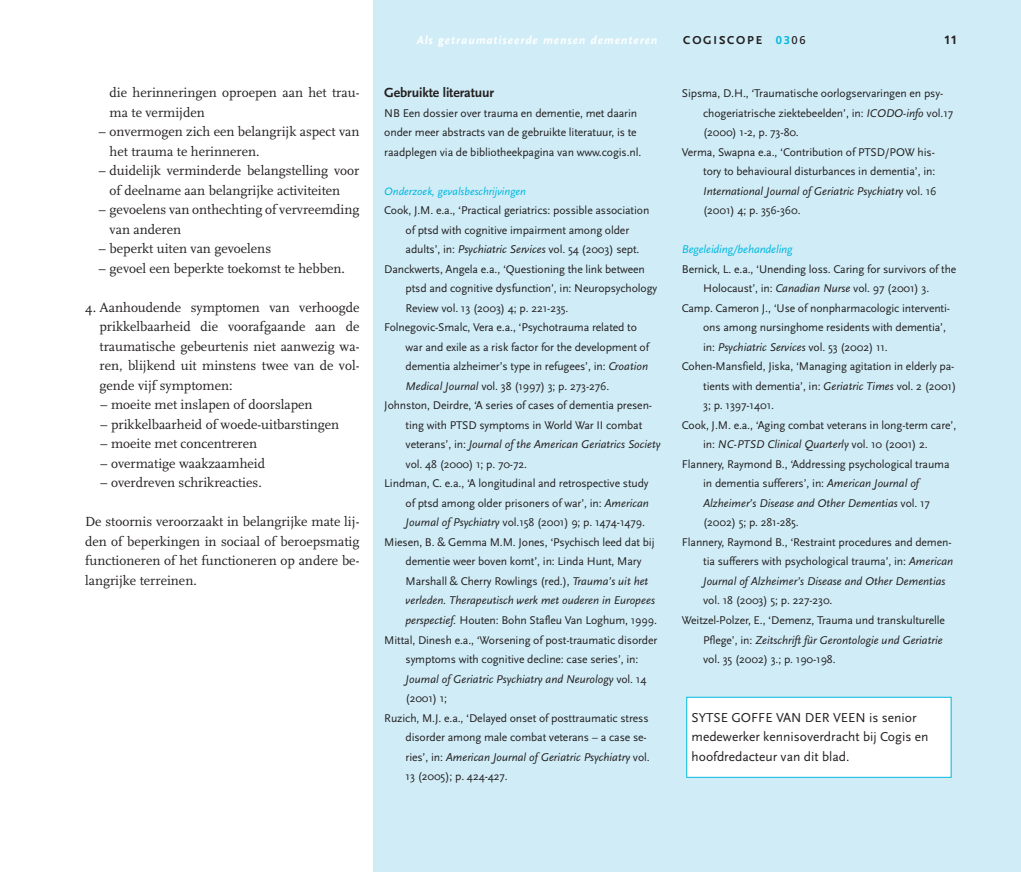
<style>
.page{position:relative;width:1021px;height:872px;background:#fff}
.page>*{position:absolute;margin:0;border:0;box-sizing:border-box;transform-origin:0 0}
.t1{font:13.8px/19.5px "FF Scala";color:#231f20}
.t2{font:700 13.8px "Scala Sans";letter-spacing:-.01em;color:#231f20}
.t3{font:13.5px/19.5px "Scala Sans";color:#231f20}
.t4{font:italic 700 12px "Scala Sans";letter-spacing:.075em;color:#fff}
.t5{font:700 12px "Scala Sans";letter-spacing:.15em;color:#231f20}
.t6{font:700 12px "Frutiger LT Std";color:#231f20}
.t7{font:11.7px/19.5px "Scala Sans";letter-spacing:-.01em;color:#231f20}
.t8{font:italic 11.7px "Scala Sans";color:#231f20}
.t9{font:italic 11.7px "Scala Sans";letter-spacing:-.01em;color:#00b6de}
.t10{font:italic 11.25px "Scala Sans";color:#00b6de}
.s1{font-family:"Frutiger LT Std";font-size:11.25px;color:#00b6de}
.s2{font-family:"Frutiger LT Std";font-weight:400;font-size:11.25px}
.s3{font-style:italic}
.s4{font-style:normal}
</style>
<div class="page">
<div style="left:373px;top:0;width:647px;height:872px;background:#d0edf7"></div>
<div style="left:686px;top:697px;width:265px;height:80px;background:#fff"></div>
<div style="left:686px;top:697px;width:265px;height:80px;border:1px solid #00b6de"></div>
<p class="t1" style="left:110px;top:83px;width:251px">die herinneringen oproepen aan het trau&shy;ma te vermijden</p>
<p class="t1" style="left:110px;top:122px;width:251px;text-indent:-11px">– onvermogen zich een belangrijk aspect van het trauma te herinneren.</p>
<p class="t1" style="left:99px;top:161px;width:262px;text-align:center">– duidelijk verminderde belangstelling voor of deelname aan belangrijke activiteiten</p>
<p class="t1" style="left:110px;top:200px;width:251px;text-indent:-11px">– gevoelens van onthechting of vervreemding van anderen</p>
<p class="t1" style="left:99px;top:239px;width:174px">– beperkt uiten van gevoelens</p>
<p class="t1" style="left:99px;top:259px;width:248px">– gevoel een beperkte toekomst te hebben.</p>
<p class="t1" style="left:100px;top:298px;width:261px;text-align:justify;text-indent:-14px">4. Aanhoudende symptomen van verhoogde prikkelbaarheid die voorafgaande aan de traumatische gebeurtenis niet aanwezig wa&shy;ren, blijkend uit minstens twee van de vol&shy;gende vijf symptomen:</p>
<p class="t1" style="left:100px;top:395px;width:214px">– moeite met inslapen of doorslapen</p>
<p class="t1" style="left:100px;top:415px;width:240px">– prikkelbaarheid of woede-uitbarstingen</p>
<p class="t1" style="left:100px;top:434px;width:159px">– moeite met concentreren</p>
<p class="t1" style="left:100px;top:454px;width:167px">– overmatige waakzaamheid</p>
<p class="t1" style="left:100px;top:473px;width:163px">– overdreven schrikreacties.</p>
<p class="t1" style="left:85px;top:512px;width:276px;text-align:justify">De stoornis veroorzaakt in belangrijke mate lij&shy;den of beperkingen in sociaal of beroepsmatig functioneren of het functioneren op andere be&shy;langrijke terreinen.</p>
<p class="t4" style="left:417px;top:33px;width:242px">Als getraumatiseerde mensen dementeren</p>
<p class="t5" style="left:683px;top:33px;width:124px">cog iscope <span class="s1">03</span><span class="s2">06</span></p>
<p class="t6" style="left:943px;top:32px;width:6px">11</p>
<p class="t2" style="left:384px;top:85px;width:111px">Gebruikte literatuur</p>
<p class="t7" style="left:384px;top:103px;width:259px">NB Een dossier over trauma en dementie, met daarin onder meer abstracts van de gebruikte literatuur, is te raadplegen via de bibliotheekpagina van www.cogis.nl.</p>
<p class="t10" style="left:384px;top:185px;width:143px">Onderzoek, gevalsbeschrijvingen</p>
<p class="t7" style="left:384px;top:201px;width:266px">Cook, J.M. e.a., ‘Practical geriatrics: possible association</p>
<p class="t7" style="left:405px;top:220px;width:225px">of ptsd with cognitive impairment among older</p>
<p class="t7" style="left:405px;top:240px;width:235px">adults’, in: <span class="s3">Psychiatric Services</span> vol. 54 (2003) sept.</p>
<p class="t7" style="left:384px;top:259px;width:262px">Danckwerts, Angela e.a., ‘Questioning the link between</p>
<p class="t7" style="left:405px;top:279px;width:253px">ptsd and cognitive dysfunction’, in: Neuropsychology</p>
<p class="t7" style="left:405px;top:298px;width:164px">Review vol. 13 (2003) 4; p. 221-235.</p>
<p class="t7" style="left:384px;top:318px;width:254px">Folnegovic-Smalc, Vera e.a., ‘Psychotrauma related to</p>
<p class="t7" style="left:405px;top:337px;width:245px">war and exile as a risk factor for the development of</p>
<p class="t7" style="left:405px;top:357px;width:244px">dementia alzheimer’s type in refugees’, in: <span class="s3">Croation</span></p>
<p class="t7" style="left:405px;top:376px;width:205px"><span class="s3">Medical Journal</span> vol. 38 (1997) 3; p. 273-276.</p>
<p class="t7" style="left:384px;top:396px;width:269px">Johnston, Deirdre, ‘A series of cases of dementia presen-</p>
<p class="t7" style="left:405px;top:415px;width:238px">ting with PTSD symptoms in World War II combat</p>
<p class="t8" style="left:405px;top:438px;width:256px"><span class="s4">veterans’, in:</span> Journal of the American Geriatrics Society</p>
<p class="t7" style="left:405px;top:454px;width:123px">vol. 48 (2000) 1; p. 70-72.</p>
<p class="t7" style="left:384px;top:474px;width:266px">Lindman, C. e.a., ‘A longitudinal and retrospective study</p>
<p class="t7" style="left:405px;top:493px;width:245px">of ptsd among older prisoners of war’, in: <span class="s3">American</span></p>
<p class="t7" style="left:405px;top:513px;width:241px"><span class="s3">Journal of Psychiatry</span> vol.158 (2001) 9; p. 1474-1479.</p>
<p class="t7" style="left:384px;top:532px;width:272px">Miesen, B. &amp; Gemma M.M. Jones, ‘Psychisch leed dat bij</p>
<p class="t7" style="left:405px;top:552px;width:237px">dementie weer boven komt’, in: Linda Hunt, Mary</p>
<p class="t7" style="left:405px;top:571px;width:244px">Marshall &amp; Cherry Rowlings (red.), <span class="s3">Trauma’s uit het</span></p>
<p class="t8" style="left:405px;top:594px;width:251px">verleden. Therapeutisch werk met ouderen in Europees</p>
<p class="t7" style="left:405px;top:610px;width:253px"><span class="s3">perspectief.</span> Houten: Bohn Stafleu Van Loghum, 1999.</p>
<p class="t7" style="left:384px;top:630px;width:275px">Mittal, Dinesh e.a., ‘Worsening of post-traumatic disorder</p>
<p class="t7" style="left:405px;top:649px;width:234px">symptoms with cognitive decline: case series’, in:</p>
<p class="t8" style="left:405px;top:672px;width:242px">Journal of Geriatric Psychiatry and Neurology <span class="s4">vol. 14</span></p>
<p class="t7" style="left:405px;top:688px;width:43px">(2001) 1;</p>
<p class="t7" style="left:384px;top:708px;width:266px">Ruzich, M.J. e.a., ‘Delayed onset of posttraumatic stress</p>
<p class="t7" style="left:405px;top:727px;width:243px">disorder among male combat veterans – a case se-</p>
<p class="t8" style="left:405px;top:750px;width:246px"><span class="s4">ries’, in:</span> American Journal of Geriatric Psychiatry <span class="s4">vol.</span></p>
<p class="t7" style="left:405px;top:766px;width:104px">13 (2005); p. 424-427.</p>
<p class="t7" style="left:682px;top:84px;width:263px">Sipsma, D.H., ‘Traumatische oorlogservaringen en psy-</p>
<p class="t7" style="left:703px;top:103px;width:251px">chogeriatrische ziektebeelden’, in: <span class="s3">ICODO-info</span> vol.17</p>
<p class="t7" style="left:703px;top:123px;width:97px">(2000) 1-2, p. 73-80.</p>
<p class="t7" style="left:682px;top:142px;width:254px">Verma, Swapna e.a., ‘Contribution of PTSD/POW his-</p>
<p class="t7" style="left:703px;top:162px;width:234px">tory to behavioural disturbances in dementia’, in:</p>
<p class="t8" style="left:703px;top:185px;width:235px">International Journal of Geriatric Psychiatry <span class="s4">vol. 16</span></p>
<p class="t7" style="left:703px;top:201px;width:99px">(2001) 4; p. 356-360.</p>
<p class="t9" style="left:682px;top:243px;width:112px">Begeleiding/behandeling</p>
<p class="t7" style="left:682px;top:259px;width:276px">Bernick, L. e.a., ‘Unending loss. Caring for survivors of the</p>
<p class="t7" style="left:703px;top:279px;width:228px">Holocaust’, in: <span class="s3">Canadian Nurse</span> vol. 97 (2001) 3.</p>
<p class="t7" style="left:682px;top:298px;width:270px">Camp. Cameron J., ‘Use of nonpharmacologic interventi-</p>
<p class="t7" style="left:703px;top:318px;width:244px">ons among nursinghome residents with dementia’,</p>
<p class="t8" style="left:703px;top:341px;width:186px"><span class="s4">in:</span> Psychiatric Services <span class="s4">vol. 53 (2002) 11.</span></p>
<p class="t7" style="left:682px;top:357px;width:274px">Cohen-Mansfield, Jiska, ‘Managing agitation in elderly pa-</p>
<p class="t7" style="left:703px;top:376px;width:254px">tients with dementia’, in: <span class="s3">Geriatric Times</span> vol. 2 (2001)</p>
<p class="t7" style="left:703px;top:396px;width:72px">3; p. 1397-1401.</p>
<p class="t7" style="left:682px;top:415px;width:276px">Cook, J.M. e.a., ‘Aging combat veterans in long-term care’,</p>
<p class="t8" style="left:703px;top:438px;width:226px"><span class="s4">in:</span> NC-PTSD Clinical Quarterly <span class="s4">vol. 10 (2001) 2.</span></p>
<p class="t7" style="left:682px;top:454px;width:269px">Flannery, Raymond B., ‘Addressing psychological trauma</p>
<p class="t7" style="left:703px;top:474px;width:217px">in dementia sufferers’, in: <span class="s3">American Journal of</span></p>
<p class="t8" style="left:703px;top:497px;width:228px">Alzheimer’s Disease and Other Dementias <span class="s4">vol. 17</span></p>
<p class="t7" style="left:703px;top:513px;width:97px">(2002) 5; p. 281-285.</p>
<p class="t7" style="left:682px;top:532px;width:271px">Flannery, Raymond B., ‘Restraint procedures and demen-</p>
<p class="t7" style="left:703px;top:552px;width:251px">tia sufferers with psychological trauma’, in: <span class="s3">American</span></p>
<p class="t8" style="left:703px;top:575px;width:244px">Journal of Alzheimer’s Disease and Other Dementias</p>
<p class="t7" style="left:703px;top:591px;width:131px">vol. 18 (2003) 5; p. 227-230.</p>
<p class="t7" style="left:682px;top:610px;width:265px">Weitzel-Polzer, E., ‘Demenz, Trauma und transkulturelle</p>
<p class="t8" style="left:703px;top:633px;width:241px"><span class="s4">Pflege’, in:</span> Zeitschrift für Gerontologie und Geriatrie</p>
<p class="t7" style="left:703px;top:649px;width:134px">vol. 35 (2002) 3.; p. 190-198.</p>
<p class="t3" style="left:691px;top:707px;width:238px">SYTSE GOFFE VAN DER VEEN is senior medewerker kennisoverdracht bij Cogis en hoofdredacteur van dit blad.</p>
</div>
